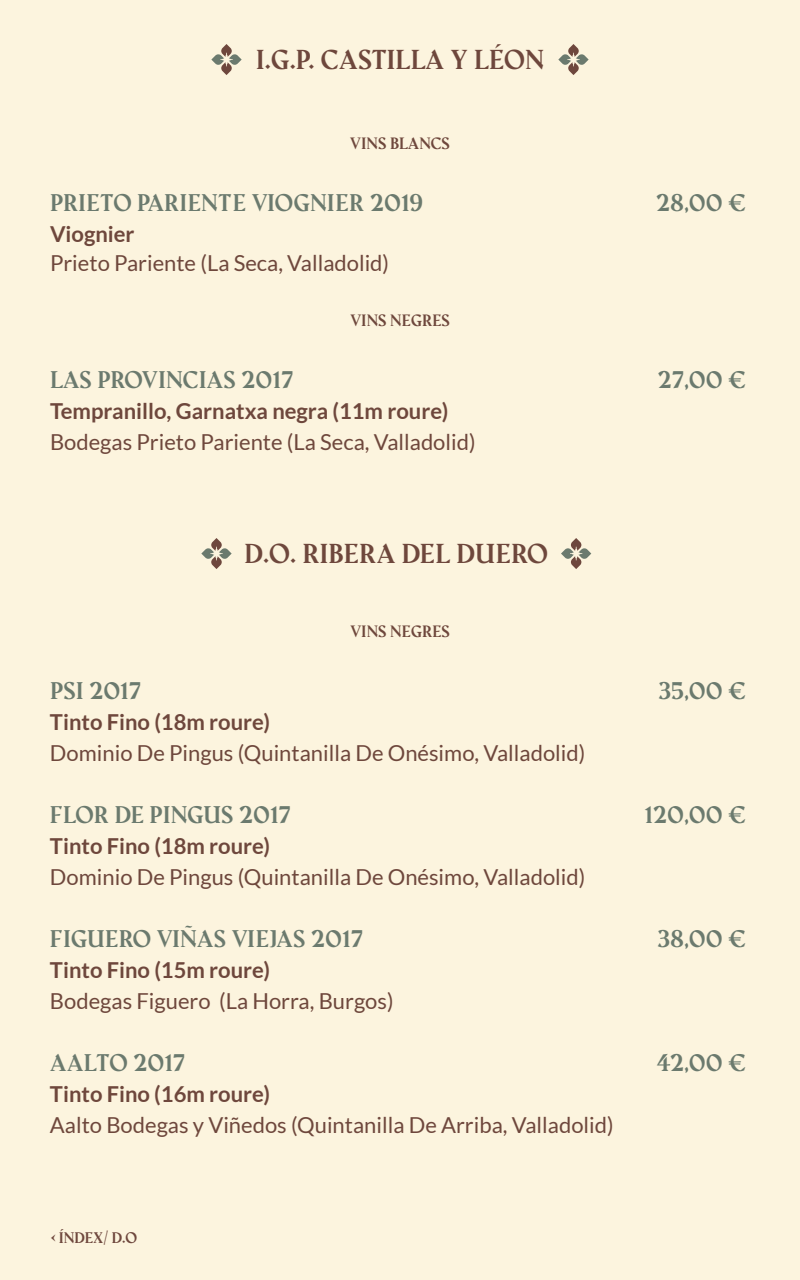
<style>
.page{position:relative;width:800px;height:1280px;background:#fcf4de}
.page>*{position:absolute;margin:0;border:0;box-sizing:border-box;transform-origin:0 0}
.t1{font:700 25px "Amagro";color:#6e473c}
.t2{font:22px "Lato";color:#6e473c}
.t3{font:700 22px "Amagro";color:#6b7a6e}
.t4{font:700 22px "Lato";color:#6e473c}
.t5{font:700 15px "Amagro";color:#6e473c}
.t6{font:700 14px "Amagro";color:#6e473d}
.s1{font-size:17px}
</style>
<div class="page">
<svg style="left:201px;top:538px;width:31px;height:31px"></svg>
<svg style="left:561px;top:538px;width:30px;height:31px"></svg>
<svg style="left:211px;top:44px;width:31px;height:31px"></svg>
<svg style="left:558px;top:44px;width:31px;height:31px"></svg>
<p class="t1" style="left:256px;top:44px;width:290px">I.G.P. CASTILLA Y LÉON</p>
<p class="t5" style="left:350px;top:134px;width:102px">VINS BLANCS</p>
<p class="t3" style="left:50px;top:189px;width:375px">PRIETO PARIENTE VIOGNIER 2019</p>
<p class="t3" style="left:656px;top:189px;width:92px">28,00 €</p>
<p class="t4" style="left:50px;top:222px;width:86px">Viognier</p>
<p class="t2" style="left:50px;top:251px;width:341px">Prieto Pariente (La Seca, Valladolid)</p>
<p class="t5" style="left:350px;top:311px;width:101px">VINS NEGRES</p>
<p class="t3" style="left:50px;top:366px;width:245px">LAS PROVINCIAS 2017</p>
<p class="t3" style="left:658px;top:366px;width:90px">27,00 €</p>
<p class="t4" style="left:50px;top:399px;width:400px">Tempranillo, Garnatxa negra (11m roure)</p>
<p class="t2" style="left:50px;top:430px;width:427px">Bodegas Prieto Pariente (La Seca, Valladolid)</p>
<p class="t1" style="left:245px;top:537px;width:305px">D.O. RIBERA DEL DUERO</p>
<p class="t5" style="left:350px;top:622px;width:101px">VINS NEGRES</p>
<p class="t3" style="left:50px;top:677px;width:93px">PSI 2017</p>
<p class="t3" style="left:658px;top:677px;width:89px">35,00 €</p>
<p class="t4" style="left:50px;top:710px;width:222px">Tinto Fino (18m roure)</p>
<p class="t2" style="left:50px;top:741px;width:537px">Dominio De Pingus (Quintanilla De Onésimo, Valladolid)</p>
<p class="t3" style="left:50px;top:801px;width:242px">FLOR DE PINGUS 2017</p>
<p class="t3" style="left:644px;top:801px;width:103px">120,00 €</p>
<p class="t4" style="left:50px;top:834px;width:222px">Tinto Fino (18m roure)</p>
<p class="t2" style="left:50px;top:865px;width:537px">Dominio De Pingus (Quintanilla De Onésimo, Valladolid)</p>
<p class="t3" style="left:50px;top:925px;width:314px">FIGUERO VIÑAS VIEJAS 2017</p>
<p class="t3" style="left:657px;top:925px;width:90px">38,00 €</p>
<p class="t4" style="left:50px;top:958px;width:222px">Tinto Fino (15m roure)</p>
<p class="t2" style="left:50px;top:989px;width:345px">Bodegas Figuero (La Horra, Burgos)</p>
<p class="t3" style="left:50px;top:1049px;width:137px">AALTO 2017</p>
<p class="t3" style="left:656px;top:1049px;width:91px">42,00 €</p>
<p class="t4" style="left:50px;top:1082px;width:222px">Tinto Fino (16m roure)</p>
<p class="t2" style="left:50px;top:1113px;width:565px">Aalto Bodegas y Viñedos (Quintanilla De Arriba, Valladolid)</p>
<p class="t6" style="left:50px;top:1229px;width:89px"><span class="s1">&lt;</span> ÍNDEX/ D.O</p>
</div>
